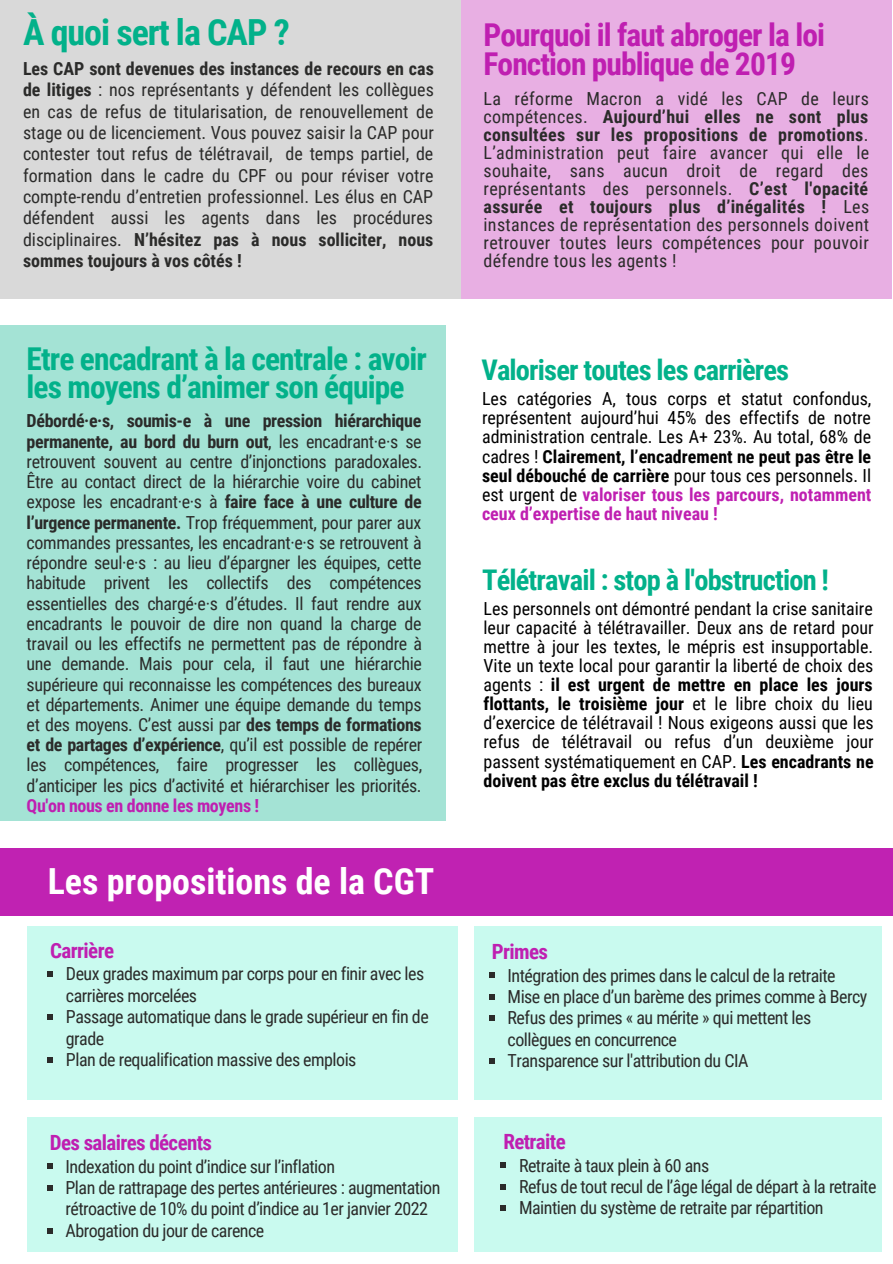
<style>
.page{position:relative;width:893px;height:1264px;background:#fff}
.page>*{position:absolute;margin:0;border:0;box-sizing:border-box;transform-origin:0 0}
.t1{font:700 36px "Roboto Condensed";color:#fff}
.t2{font:700 36px "Roboto Condensed";letter-spacing:-.03em;color:#02b18a}
.t3{font:700 31.5px/28px "Roboto Condensed";letter-spacing:-.03em;color:#02b18a}
.t4{font:700 31.5px/28px "Roboto Condensed";letter-spacing:-.03em;color:#bf1fb1}
.t5{font:700 28.5px "Roboto Condensed";letter-spacing:-.03em;color:#02b18a}
.t6{font:700 21px "Roboto Condensed";letter-spacing:-.03em;color:#bf1fb1}
.t7{font:18px/21.3px "Roboto Condensed";letter-spacing:-.03em;color:#2b2b2a}
.t8{font:18px/19px "Roboto Condensed";color:#000;text-align:justify}
.t9{font:700 18px "Roboto Condensed";letter-spacing:-.02em;color:#bf1fb1}
.s1{font-weight:700}
.s2{font-weight:700;color:#bf1fb1}
</style>
<div class="page">
<div style="left:0;top:847px;width:892px;height:68px;background:#bf1fb1"></div>
<div style="left:27px;top:926px;width:430px;height:173px;background:#c9faef"></div>
<div style="left:474px;top:926px;width:407px;height:173px;background:#c9faef"></div>
<div style="left:27px;top:1116px;width:430px;height:135px;background:#c9faef"></div>
<div style="left:474px;top:1116px;width:407px;height:135px;background:#c9faef"></div>
<svg style="left:47px;top:971px;width:6px;height:6px"></svg>
<svg style="left:47px;top:1014px;width:6px;height:5px"></svg>
<svg style="left:47px;top:1057px;width:6px;height:5px"></svg>
<svg style="left:47px;top:1163px;width:5px;height:6px"></svg>
<svg style="left:47px;top:1185px;width:5px;height:5px"></svg>
<svg style="left:47px;top:1228px;width:5px;height:5px"></svg>
<svg style="left:500px;top:1162px;width:6px;height:6px"></svg>
<svg style="left:500px;top:1184px;width:6px;height:5px"></svg>
<svg style="left:500px;top:1205px;width:6px;height:5px"></svg>
<div style="left:0;top:325px;width:446px;height:496px;background:#a4e3d5"></div>
<div style="left:460px;top:0;width:432px;height:298px;background:#e8afe3"></div>
<div style="left:0;top:0;width:460px;height:298px;background:#d9d9d9"></div>
<svg style="left:489px;top:972px;width:5px;height:6px"></svg>
<svg style="left:489px;top:994px;width:5px;height:5px"></svg>
<svg style="left:489px;top:1015px;width:5px;height:5px"></svg>
<svg style="left:489px;top:1058px;width:5px;height:5px"></svg>
<h1 class="t2" style="left:23px;top:11px;width:268px">À quoi sert la CAP ?</h1>
<p class="t7" style="left:23px;top:58px;width:412px;text-align:justify"><span class="s1">Les CAP sont devenues des instances de recours en cas de litiges</span> : nos représentants y défendent les collègues en cas de refus de titularisation, de renouvellement de stage ou de licenciement. Vous pouvez saisir la CAP pour contester tout refus de télétravail, de temps partiel, de formation dans le cadre du CPF ou pour réviser votre compte-rendu d’entretien professionnel. Les élus en CAP défendent aussi les agents dans les procédures disciplinaires. <span class="s1">N’hésitez pas à nous solliciter, nous sommes toujours à vos côtés !</span></p>
<h2 class="t3" style="left:27px;top:345px;width:402px">Etre encadrant à la centrale : avoir les moyens d’animer son équipe</h2>
<p class="t7" style="left:27px;top:411px;width:397px;line-height:20.2px;text-align:justify"><span class="s1">Débordé·e·s, soumis-e à une pression hiérarchique permanente, au bord du burn out</span>, les encadrant·e·s se retrouvent souvent au centre d’injonctions paradoxales.<br>Être au contact direct de la hiérarchie voire du cabinet expose les encadrant·e·s à <span class="s1">faire face à une culture de l’urgence permanente.</span> Trop fréquemment, pour parer aux commandes pressantes, les encadrant·e·s se retrouvent à répondre seul·e·s : au lieu d’épargner les équipes, cette habitude privent les collectifs des compétences essentielles des chargé·e·s d’études. Il faut rendre aux encadrants le pouvoir de dire non quand la charge de travail ou les effectifs ne permettent pas de répondre à une demande. Mais pour cela, il faut une hiérarchie supérieure qui reconnaisse les compétences des bureaux et départements. Animer une équipe demande du temps et des moyens. C’est aussi par <span class="s1">des temps de formations et de partages d’expérience</span>, qu’il est possible de repérer les compétences, faire progresser les collègues, d’anticiper les pics d’activité et hiérarchiser les priorités.</p>
<p class="t9" style="left:27px;top:795px;width:234px">Qu'on nous en donne les moyens !</p>
<h1 class="t1" style="left:48px;top:860px;width:388px">Les propositions de la CGT</h1>
<p class="t6" style="left:50px;top:938px;width:65px">Carrière</p>
<p class="t7" style="left:66px;top:963px;width:364px">Deux grades maximum par corps pour en finir avec les carrières morcelées<br>Passage automatique dans le grade supérieur en fin de grade<br>Plan de requalification massive des emplois</p>
<p class="t6" style="left:50px;top:1130px;width:164px">Des salaires décents</p>
<p class="t7" style="left:65px;top:1155px;width:376px">Indexation du point d’indice sur l’inflation<br>Plan de rattrapage des pertes antérieures : augmentation rétroactive de 10% du point d’indice au 1er janvier 2022<br>Abrogation du jour de carence</p>
<h2 class="t4" style="left:483px;top:22px;width:343px">Pourquoi il faut abroger la loi<br>Fonction publique de 2019</h2>
<p class="t7" style="left:483px;top:90px;width:387px;line-height:18px;text-align:justify">La réforme Macron a vidé les CAP de leurs compétences. <span class="s1">Aujourd’hui elles ne sont plus consultées sur les propositions de promotions</span>.<br>L’administration peut faire avancer qui elle le souhaite, sans aucun droit de regard des représentants des personnels. <span class="s1">C’est l'opacité assurée et toujours plus d’inégalités !</span> Les instances de représentation des personnels doivent retrouver toutes leurs compétences pour pouvoir défendre tous les agents !</p>
<h3 class="t5" style="left:481px;top:353px;width:309px">Valoriser toutes les carrières</h3>
<p class="t8" style="left:482px;top:389px;width:391px">Les catégories A, tous corps et statut confondus, représentent aujourd’hui 45% des effectifs de notre administration centrale. Les A+ 23%. Au total, 68% de cadres ! <span class="s1">Clairement, l’encadrement ne peut pas être le seul débouché de carrière</span> pour tous ces personnels. Il est urgent de <span class="s2">valoriser tous les parcours, notamment ceux d’expertise de haut niveau !</span></p>
<h3 class="t5" style="left:482px;top:563px;width:348px">Télétravail : stop à l'obstruction !</h3>
<p class="t8" style="left:483px;top:599px;width:391px">Les personnels ont démontré pendant la crise sanitaire leur capacité à télétravailler. Deux ans de retard pour mettre à jour les textes, le mépris est insupportable.<br>Vite un texte local pour garantir la liberté de choix des agents : <span class="s1">il est urgent de mettre en place les jours flottants, le troisième jour</span> et le libre choix du lieu d’exercice de télétravail ! Nous exigeons aussi que les refus de télétravail ou refus d’un deuxième jour passent systématiquement en CAP. <span class="s1">Les encadrants ne doivent pas être exclus du télétravail !</span></p>
<p class="t6" style="left:492px;top:939px;width:58px">Primes</p>
<p class="t7" style="left:507px;top:964px;width:361px">Intégration des primes dans le calcul de la retraite Mise en place d’un barème des primes comme à Bercy Refus des primes « au mérite » qui mettent les collègues en concurrence<br>Transparence sur l'attribution du CIA</p>
<p class="t6" style="left:503px;top:1129px;width:64px">Retraite</p>
<p class="t7" style="left:519px;top:1154px;width:359px">Retraite à taux plein à 60 ans<br>Refus de tout recul de l’âge légal de départ à la retraite<br>Maintien du système de retraite par répartition</p>
</div>
